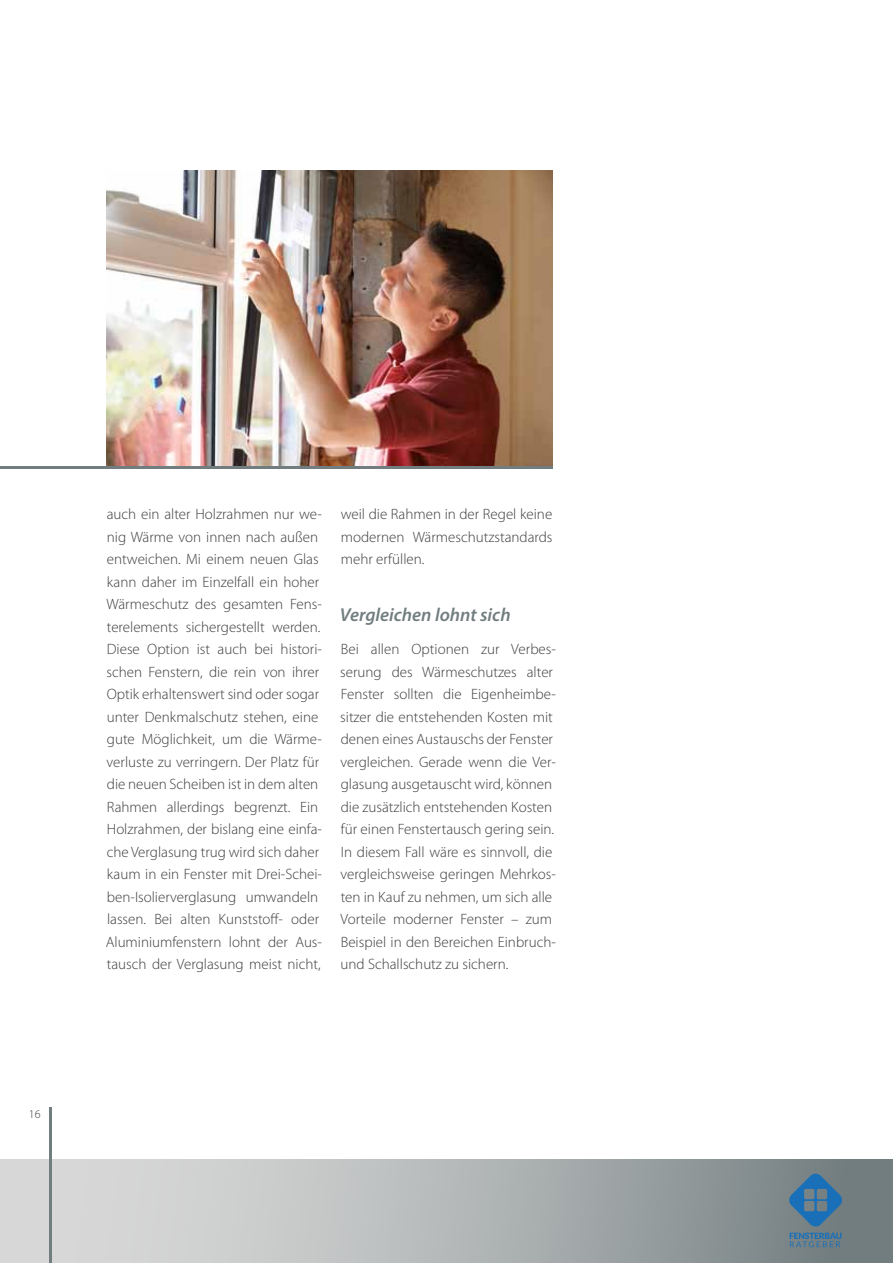
<style>
.page{position:relative;width:893px;height:1263px;background:#fff}
.page>*{position:absolute;margin:0;border:0;box-sizing:border-box;transform-origin:0 0}
.t1{font:italic 600 18.75px "Myriad Pro";color:#727d7f}
.t2{font:300 15px/22.5px "Myriad Pro";color:#3c3c3c}
.t3{font:300 12px "Myriad Pro";color:#3c3c3c}
</style>
<div class="page">
<div style="left:0;top:1160px;width:893px;height:103px;background:linear-gradient(to right,#e8e6e6,#768082)"></div>
<hr style="left:49px;top:1108px;width:2px;height:155px;background:#727d7f">
<svg style="left:788px;top:1173px;width:55px;height:74px;background:#537a96"></svg>
<img style="left:106px;top:171px;width:447px;height:295px">
<hr style="left:0;top:466px;width:553px;height:3px;background:#727d7f">
<p class="t3" style="left:29px;top:1107px;width:13px">16</p>
<p class="t2" style="left:106px;top:503px;width:218px">auch ein alter Holzrahmen nur we&shy;nig Wärme von innen nach außen entweichen. Mi einem neuen Glas kann daher im Einzelfall ein hoher Wärmeschutz des gesamten Fens&shy;terelements sichergestellt werden.<br>Diese Option ist auch bei histori&shy;schen Fenstern, die rein von ihrer Optik erhaltenswert sind oder sogar unter Denkmalschutz stehen, eine gute Möglichkeit, um die Wärme&shy;verluste zu verringern. Der Platz für die neuen Scheiben ist in dem alten Rahmen allerdings begrenzt. Ein Holzrahmen, der bislang eine einfa&shy;che Verglasung trug wird sich daher kaum in ein Fenster mit Drei-Schei&shy;ben-Isolierverglasung umwandeln lassen. Bei alten Kunststoff- oder Aluminiumfenstern lohnt der Aus&shy;tausch der Verglasung meist nicht,</p>
<p class="t2" style="left:341px;top:503px;width:213px;text-align:justify">weil die Rahmen in der Regel keine modernen Wärmeschutzstandards mehr erfüllen.</p>
<p class="t1" style="left:340px;top:603px;width:172px">Vergleichen lohnt sich</p>
<p class="t2" style="left:340px;top:638px;width:217px">Bei allen Optionen zur Verbes&shy;serung des Wärmeschutzes alter Fenster sollten die Eigenheimbe&shy;sitzer die entstehenden Kosten mit denen eines Austauschs der Fenster vergleichen. Gerade wenn die Ver&shy;glasung ausgetauscht wird, können die zusätzlich entstehenden Kosten für einen Fenstertausch gering sein.<br>In diesem Fall wäre es sinnvoll, die vergleichsweise geringen Mehrkos&shy;ten in Kauf zu nehmen, um sich alle Vorteile moderner Fenster – zum Beispiel in den Bereichen Einbruch&shy;und Schallschutz zu sichern.</p>
</div>
